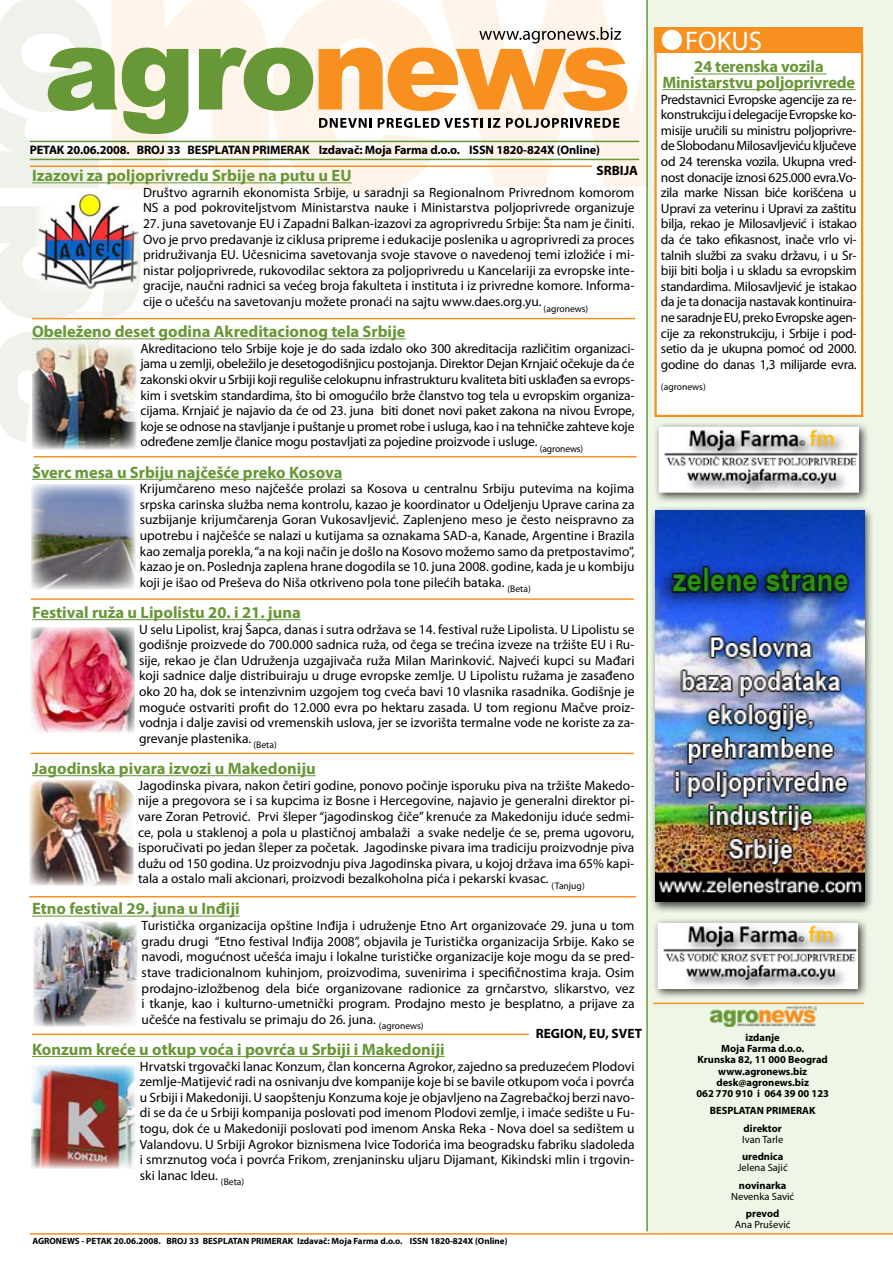
<style>
.page{position:relative;width:893px;height:1263px;background:#fff}
.page>*{position:absolute;margin:0;border:0;box-sizing:border-box;transform-origin:0 0}
.t1{font:27px "Myriad Pro";color:#fff}
.t2{font:700 16.5px/15.6px "Myriad Pro";color:#679736;text-align:center}
.t3{font:13.5px/15.6px "Myriad Pro";color:#000;text-align:justify}
.t4{font:700 13.5px "Myriad Pro";color:#000}
.t5{font:700 12.3px "Myriad Pro";letter-spacing:-.01em;color:#000}
.t6{font:700 10.5px/11.2px "Myriad Pro";color:#000;text-align:center}
.t7{font:10.5px "Myriad Pro";color:#000}
.t8{font:9.6px "Myriad Pro";color:#000}
.t9{font:700 9px "Myriad Pro";color:#000}
</style>
<div class="page">
<svg style="left:627px;top:48px;width:19px;height:138px;fill:#fef4e9"></svg>
<svg style="left:0;top:327px;width:102px;height:115px"></svg>
<svg style="left:0;top:206px;width:141px;height:113px"></svg>
<div style="left:648px;top:0;width:245px;height:1232px;background:#eef6e7"></div>
<div style="left:656px;top:46px;width:206px;height:370px;background:#fff"></div>
<hr style="left:694px;top:74px;width:133px;height:1px;background:#679736">
<hr style="left:662px;top:89px;width:193px;height:1px;background:#679736">
<div style="left:654px;top:45px;width:209px;height:372px;border:2px solid #f7901e"></div>
<div style="left:654px;top:27px;width:209px;height:26px;background:#f7901e"></div>
<hr style="left:646px;top:0;width:2px;height:1231px;background:#679736">
<hr style="left:30px;top:141px;width:609px;height:1px;background:#679736">
<hr style="left:30px;top:159px;width:609px;height:1px;background:#679736">
<div style="left:662px;top:30px;width:20px;height:20px;background:#fff;border-radius:50%"></div>
<hr style="left:32px;top:339px;width:374px;height:1px;background:#679736">
<hr style="left:32px;top:479px;width:310px;height:1px;background:#679736">
<hr style="left:32px;top:619px;width:269px;height:1px;background:#679736">
<hr style="left:32px;top:775px;width:284px;height:1px;background:#679736">
<hr style="left:32px;top:916px;width:208px;height:1px;background:#679736">
<hr style="left:32px;top:1056px;width:413px;height:1px;background:#679736">
<svg style="left:0;top:0;width:627px;height:194px"></svg>
<div style="left:654px;top:422px;width:239px;height:118px;background:#000;opacity:.75"></div>
<img style="left:662px;top:430px;width:194px;height:60px">
<div style="left:659px;top:427px;width:200px;height:66px;border:2px solid #fff"></div>
<hr style="left:30px;top:1233px;width:863px;height:1px;background:#f7901e">
<img style="left:35px;top:187px;width:104px;height:106px">
<hr style="left:32px;top:318px;width:603px;height:1px;background:#f7901e">
<img style="left:32px;top:344px;width:104px;height:106px">
<hr style="left:34px;top:456px;width:603px;height:1px;background:#f7901e">
<img style="left:31px;top:484px;width:105px;height:106px">
<hr style="left:31px;top:598px;width:603px;height:2px;background:#f7901e">
<img style="left:31px;top:627px;width:104px;height:106px">
<img style="left:30px;top:780px;width:104px;height:106px">
<hr style="left:31px;top:753px;width:603px;height:1px;background:#f7901e">
<img style="left:33px;top:921px;width:104px;height:105px">
<img style="left:31px;top:1065px;width:105px;height:103px">
<hr style="left:30px;top:165px;width:562px;height:2px;background:#f7901e">
<hr style="left:29px;top:896px;width:607px;height:1px;background:#f7901e">
<hr style="left:32px;top:1034px;width:497px;height:1px;background:#f7901e">
<div style="left:649px;top:506px;width:244px;height:429px;background:#000;opacity:.75"></div>
<img style="left:656px;top:510px;width:208px;height:392px">
<div style="left:653px;top:918px;width:240px;height:118px;background:#000;opacity:.75"></div>
<img style="left:661px;top:926px;width:194px;height:60px">
<div style="left:658px;top:923px;width:200px;height:66px;border:2px solid #fff"></div>
<p class="t5" style="left:30px;top:142px;width:572px">PETAK 20.06.2008. BROJ 33 BESPLATAN PRIMERAK Izdavač: Moja Farma d.o.o. ISSN 1820-824X (Online)</p>
<p class="t4" style="left:596px;top:162px;width:43px">SRBIJA</p>
<p class="t2" style="left:32px;top:167px;width:321px">Izazovi za poljoprivredu Srbije na putu u EU</p>
<p class="t3" style="left:143px;top:184px;width:493px">Društvo agrarnih ekonomista Srbije, u saradnji sa Regionalnom Privrednom komorom<br>NS a pod pokroviteljstvom Ministarstva nauke i Ministarstva poljoprivrede organizuje</p>
<p class="t3" style="left:143px;top:215px;width:493px">27. juna savetovanje EU i Zapadni Balkan-izazovi za agroprivredu Srbije: Šta nam je činiti.<br>Ovo je prvo predavanje iz ciklusa pripreme i edukacije poslenika u agroprivredi za proces pridruživanja EU. Učesnicima savetovanja svoje stavove o navedenoj temi izložiće i mi&shy;nistar poljoprivrede, rukovodilac sektora za poljoprivredu u Kancelariji za evropske inte&shy;gracije, naučni radnici sa većeg broja fakulteta i instituta i iz privredne komore. Informa&shy;cije o učešću na savetovanju možete pronaći na sajtu www.daes.org.yu. <sub>(agronews)</sub></p>
<p class="t2" style="left:32px;top:323px;width:375px">Obeleženo deset godina Akreditacionog tela Srbije</p>
<p class="t3" style="left:141px;top:340px;width:495px">Akreditaciono telo Srbije koje je do sada izdalo oko 300 akreditacija različitim organizaci&shy;jama u zemlji, obeležilo je desetogodišnjicu postojanja. Direktor Dejan Krnjaić očekuje da će zakonski okvir u Srbiji koji reguliše celokupnu infrastrukturu kvaliteta biti usklađen sa evrops&shy;kim i svetskim standardima, što bi omogućilo brže članstvo tog tela u evropskim organiza&shy;cijama. Krnjaić je najavio da će od 23. juna biti donet novi paket zakona na nivou Evrope, koje se odnose na stavljanje i puštanje u promet robe i usluga, kao i na tehničke zahteve koje određene zemlje članice mogu postavljati za pojedine proizvode i usluge. <sub>(agronews)</sub></p>
<p class="t2" style="left:32px;top:464px;width:312px">Šverc mesa u Srbiju najčešće preko Kosova</p>
<p class="t3" style="left:140px;top:481px;width:496px">Krijumčareno meso najčešće prolazi sa Kosova u centralnu Srbiju putevima na kojima srpska carinska služba nema kontrolu, kazao je koordinator u Odeljenju Uprave carina za suzbijanje krijumčarenja Goran Vukosavljević. Zaplenjeno meso je često neispravno za upotrebu i najčešće se nalazi u kutijama sa oznakama SAD-a, Kanade, Argentine i Brazila kao zemalja porekla, “a na koji način je došlo na Kosovo možemo samo da pretpostavimo”, kazao je on. Poslednja zaplena hrane dogodila se 10. juna 2008. godine, kada je u kombiju koji je išao od Preševa do Niša otkriveno pola tone pilećih bataka. <sub>(Beta)</sub></p>
<p class="t2" style="left:32px;top:604px;width:270px">Festival ruža u Lipolistu 20. i 21. juna</p>
<p class="t3" style="left:139px;top:621px;width:497px">U selu Lipolist, kraj Šapca, danas i sutra održava se 14. festival ruže Lipolista. U Lipolistu se godišnje proizvede do 700.000 sadnica ruža, od čega se trećina izveze na tržište EU i Ru&shy;sije, rekao je član Udruženja uzgajivača ruža Milan Marinković. Najveći kupci su Mađari koji sadnice dalje distribuiraju u druge evropske zemlje. U Lipolistu ružama je zasađeno oko 20 ha, dok se intenzivnim uzgojem tog cveća bavi 10 vlasnika rasadnika. Godišnje je moguće ostvariti profit do 12.000 evra po hektaru zasada. U tom regionu Mačve proiz&shy;vodnja i dalje zavisi od vremenskih uslova, jer se izvorišta termalne vode ne koriste za za&shy;grevanje plastenika. <sub>(Beta)</sub></p>
<p class="t2" style="left:32px;top:760px;width:285px">Jagodinska pivara izvozi u Makedoniju</p>
<p class="t3" style="left:138px;top:777px;width:498px">Jagodinska pivara, nakon četiri godine, ponovo počinje isporuku piva na tržište Makedo&shy;nije a pregovora se i sa kupcima iz Bosne i Hercegovine, najavio je generalni direktor pi&shy;vare Zoran Petrović. Prvi šleper “jagodinskog čiče” krenuće za Makedoniju iduće sedmi&shy;ce, pola u staklenoj a pola u plastičnoj ambalaži a svake nedelje će se, prema ugovoru, isporučivati po jedan šleper za početak. Jagodinske pivara ima tradiciju proizvodnje piva dužu od 150 godina. Uz proizvodnju piva Jagodinska pivara, u kojoj država ima 65% kapi&shy;tala a ostalo mali akcionari, proizvodi bezalkoholna pića i pekarski kvasac. <sub>(Tanjug)</sub></p>
<p class="t2" style="left:32px;top:900px;width:209px">Etno festival 29. juna u Inđiji</p>
<p class="t3" style="left:142px;top:917px;width:494px">Turistička organizacija opštine Inđija i udruženje Etno Art organizovaće 29. juna u tom gradu drugi “Etno festival Inđija 2008”, objavila je Turistička organizacija Srbije. Kako se navodi, mogućnost učešća imaju i lokalne turističke organizacije koje mogu da se pred&shy;stave tradicionalnom kuhinjom, proizvodima, suvenirima i specifičnostima kraja. Osim prodajno-izložbenog dela biće organizovane radionice za grnčarstvo, slikarstvo, vez i tkanje, kao i kulturno-umetnički program. Prodajno mesto je besplatno, a prijave za učešće na festivalu se primaju do 26. juna. <sub>(agronews)</sub></p>
<p class="t2" style="left:32px;top:1041px;width:414px">Konzum kreće u otkup voća i povrća u Srbiji i Makedoniji</p>
<p class="t3" style="left:140px;top:1058px;width:496px">Hrvatski trgovački lanac Konzum, član koncerna Agrokor, zajedno sa preduzećem Plodovi zemlje-Matijević radi na osnivanju dve kompanije koje bi se bavile otkupom voća i povrća u Srbiji i Makedoniji. U saopštenju Konzuma koje je objavljeno na Zagrebačkoj berzi navo&shy;di se da će u Srbiji kompanija poslovati pod imenom Plodovi zemlje, i imaće sedište u Fu&shy;togu, dok će u Makedoniji poslovati pod imenom Anska Reka - Nova doel sa sedištem u Valandovu. U Srbiji Agrokor biznismena Ivice Todorića ima beogradsku fabriku sladoleda i smrznutog voća i povrća Frikom, zrenjaninsku uljaru Dijamant, Kikindski mlin i trgovin&shy;ski lanac Ideu. <sub>(Beta)</sub></p>
<p class="t4" style="left:536px;top:1025px;width:108px">REGION, EU, SVET</p>
<p class="t9" style="left:32px;top:1235px;width:477px">AGRONEWS - PETAK 20.06.2008. BROJ 33 BESPLATAN PRIMERAK Izdavač: Moja Farma d.o.o. ISSN 1820-824X (Online)</p>
<h1 class="t1" style="left:685px;top:24px;width:79px">FOKUS</h1>
<p class="t2" style="left:662px;top:58px;width:194px">24 terenska vozila<br>Ministarstvu poljoprivrede</p>
<p class="t3" style="left:661px;top:91px;width:197px">Predstavnici Evropske agencije za re&shy;konstrukciju i delegacije Evropske ko&shy;misije uručili su ministru poljoprivre&shy;de Slobodanu Milosavljeviću ključeve od 24 terenska vozila. Ukupna vred&shy;nost donacije iznosi 625.000 evra.Vo&shy;zila marke Nissan biće korišćena u Upravi za veterinu i Upravi za zaštitu bilja, rekao je Milosavljević i istakao da će tako efikasnost, inače vrlo vi&shy;talnih službi za svaku državu, i u Sr&shy;biji biti bolja i u skladu sa evropskim standardima. Milosavljević je istakao da je ta donacija nastavak kontinuira&shy;ne saradnje EU, preko Evropske agen&shy;cije za rekonstrukciju, i Srbije i pod&shy;setio da je ukupna pomoć od 2000. godine do danas 1,3 milijarde evra.</p>
<p class="t8" style="left:661px;top:381px;width:46px">(agronews)</p>
<p class="t6" style="left:696px;top:1031px;width:134px">izdanje<br>Moja Farma d.o.o.<br>Krunska 82, 11 000 Beograd www.agronews.biz desk@agronews.biz<br>062 770 910 i 064 39 00 123</p>
<p class="t6" style="left:710px;top:1102px;width:107px;line-height:17.2px">BESPLATAN PRIMERAK direktor</p>
<p class="t7" style="left:742px;top:1133px;width:43px">Ivan Tarle</p>
<p class="t6" style="left:742px;top:1150px;width:43px">urednica</p>
<p class="t7" style="left:738px;top:1161px;width:51px">Jelena Sajić</p>
<p class="t6" style="left:739px;top:1179px;width:49px">novinarka</p>
<p class="t7" style="left:731px;top:1190px;width:65px">Nevenka Savić</p>
<p class="t6" style="left:746px;top:1207px;width:35px">prevod</p>
<p class="t7" style="left:735px;top:1218px;width:57px">Ana Prušević</p>
</div>
